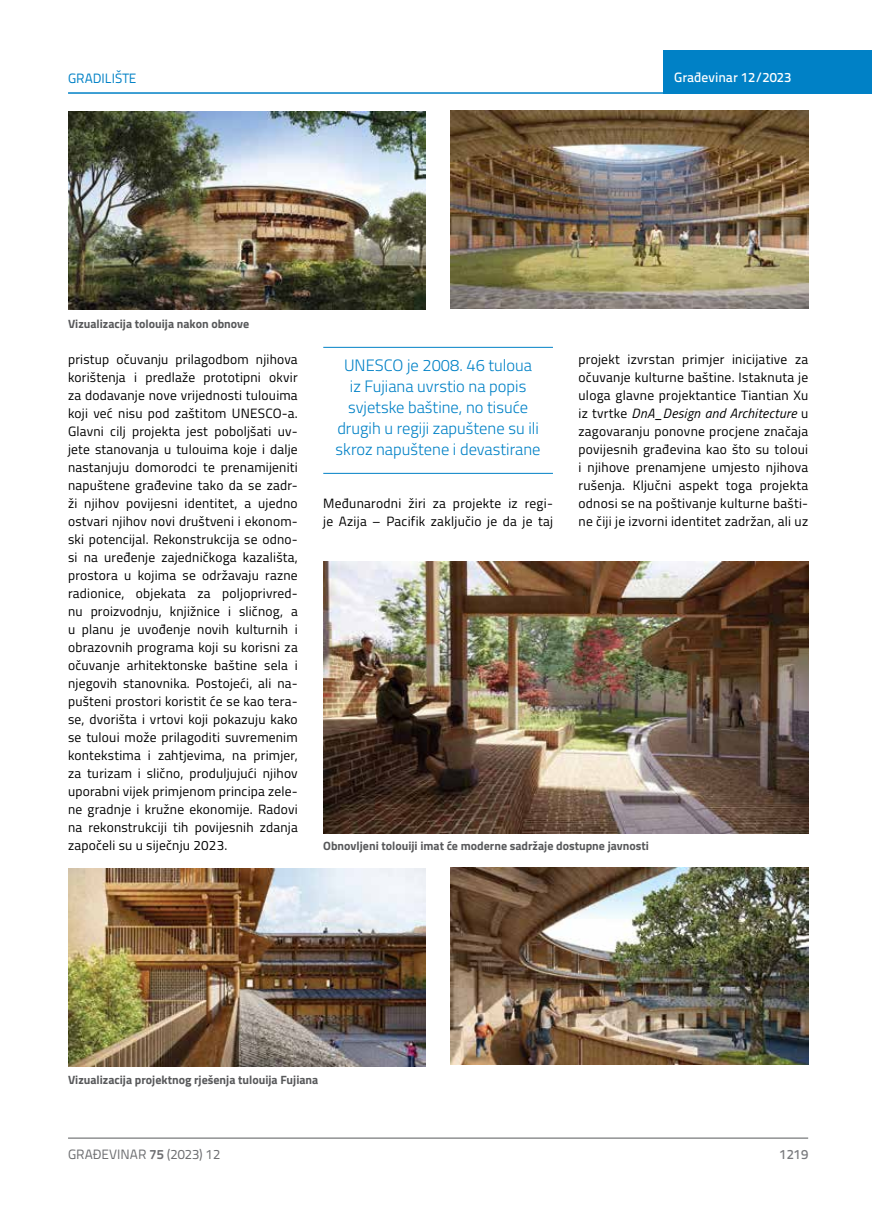
<style>
.page{position:relative;width:872px;height:1212px;background:#fff}
.page>*{position:absolute;margin:0;border:0;box-sizing:border-box;transform-origin:0 0}
.t1{font:300 16.5px/21px "Titillium";color:#0081c6;text-align:center}
.t2{font:13.5px/18px "Titillium";letter-spacing:.02em;color:#000;text-align:justify}
.t3{font:13.5px "Titillium Text 22 L";color:#6d6e71}
.t4{font:500 13.5px "Titillium Text 22 L";color:#fff}
.t5{font:13.5px "Titillium Text 22 L";color:#0081c6}
.t6{font:500 13.5px "Titillium Text 22 L";color:#797a7d}
.t7{font:700 12px "Titillium";color:#58595b}
.s1{font-style:italic}
.s2{font-weight:700}
</style>
<div class="page">
<div style="left:663px;top:50px;width:209px;height:44px;background:#0081c6"></div>
<hr style="left:68px;top:92px;width:804px;height:2px;background:#0081c6">
<hr style="left:68px;top:1138px;width:740px;height:1px;background:#58595b">
<hr style="left:323px;top:347px;width:230px;height:1px;background:#0081c6">
<hr style="left:323px;top:473px;width:230px;height:1px;background:#0081c6">
<img style="left:68px;top:112px;width:357px;height:198px">
<img style="left:68px;top:868px;width:357px;height:198px">
<img style="left:451px;top:111px;width:357px;height:197px">
<img style="left:451px;top:867px;width:357px;height:198px">
<img style="left:323px;top:562px;width:485px;height:271px">
<p class="t5" style="left:68px;top:68px;width:70px">GRADILIŠTE</p>
<p class="t4" style="left:674px;top:67px;width:118px">Građevinar 12/2023</p>
<p class="t7" style="left:68px;top:314px;width:183px">Vizualizacija tolouija nakon obnove</p>
<p class="t2" style="left:68px;top:349px;width:231px">pristup očuvanju prilagodbom njihova korištenja i predlaže prototipni okvir za dodavanje nove vrijednosti tulouima koji već nisu pod zaštitom UNESCO-a.<br>Glavni cilj projekta jest poboljšati uv&shy;jete stanovanja u tulouima koje i dalje nastanjuju domorodci te prenamijeniti napuštene građevine tako da se zadr&shy;ži njihov povijesni identitet, a ujedno ostvari njihov novi društveni i ekonom&shy;ski potencijal. Rekonstrukcija se odno&shy;si na uređenje zajedničkoga kazališta, prostora u kojima se održavaju razne radionice, objekata za poljoprivred&shy;nu proizvodnju, knjižnice i sličnog, a u planu je uvođenje novih kulturnih i obrazovnih programa koji su korisni za očuvanje arhitektonske baštine sela i njegovih stanovnika. Postojeći, ali na&shy;pušteni prostori koristit će se kao tera&shy;se, dvorišta i vrtovi koji pokazuju kako se tuloui može prilagoditi suvremenim kontekstima i zahtjevima, na primjer, za turizam i slično, produljujući njihov uporabni vijek primjenom principa zele&shy;ne gradnje i kružne ekonomije. Radovi na rekonstrukciji tih povijesnih zdanja započeli su u siječnju 2023.</p>
<p class="t1" style="left:335px;top:354px;width:206px">UNESCO je 2008. 46 tuloua<br>iz Fujiana uvrstio na popis svjetske baštine, no tisuće drugih u regiji zapuštene su ili skroz napuštene i devastirane</p>
<p class="t2" style="left:578px;top:349px;width:231px">projekt izvrstan primjer inicijative za očuvanje kulturne baštine. Istaknuta je uloga glavne projektantice Tiantian Xu iz tvrtke <span class="s1">DnA_Design and Architecture</span> u zagovaranju ponovne procjene značaja povijesnih građevina kao što su toloui i njihove prenamjene umjesto njihova rušenja. Ključni aspekt toga projekta odnosi se na poštivanje kulturne bašti&shy;ne čiji je izvorni identitet zadržan, ali uz</p>
<p class="t2" style="left:323px;top:493px;width:231px">Međunarodni žiri za projekte iz regi&shy;je Azija – Pacifik zaključio je da je taj</p>
<p class="t7" style="left:323px;top:837px;width:327px">Obnovljeni tolouiji imat će moderne sadržaje dostupne javnosti</p>
<p class="t7" style="left:68px;top:1071px;width:252px">Vizualizacija projektnog rješenja tulouija Fujiana</p>
<p class="t3" style="left:68px;top:1144px;width:154px">GRAĐEVINAR <span class="s2">75</span> (2023) 12</p>
<p class="t6" style="left:779px;top:1144px;width:30px">1219</p>
</div>
